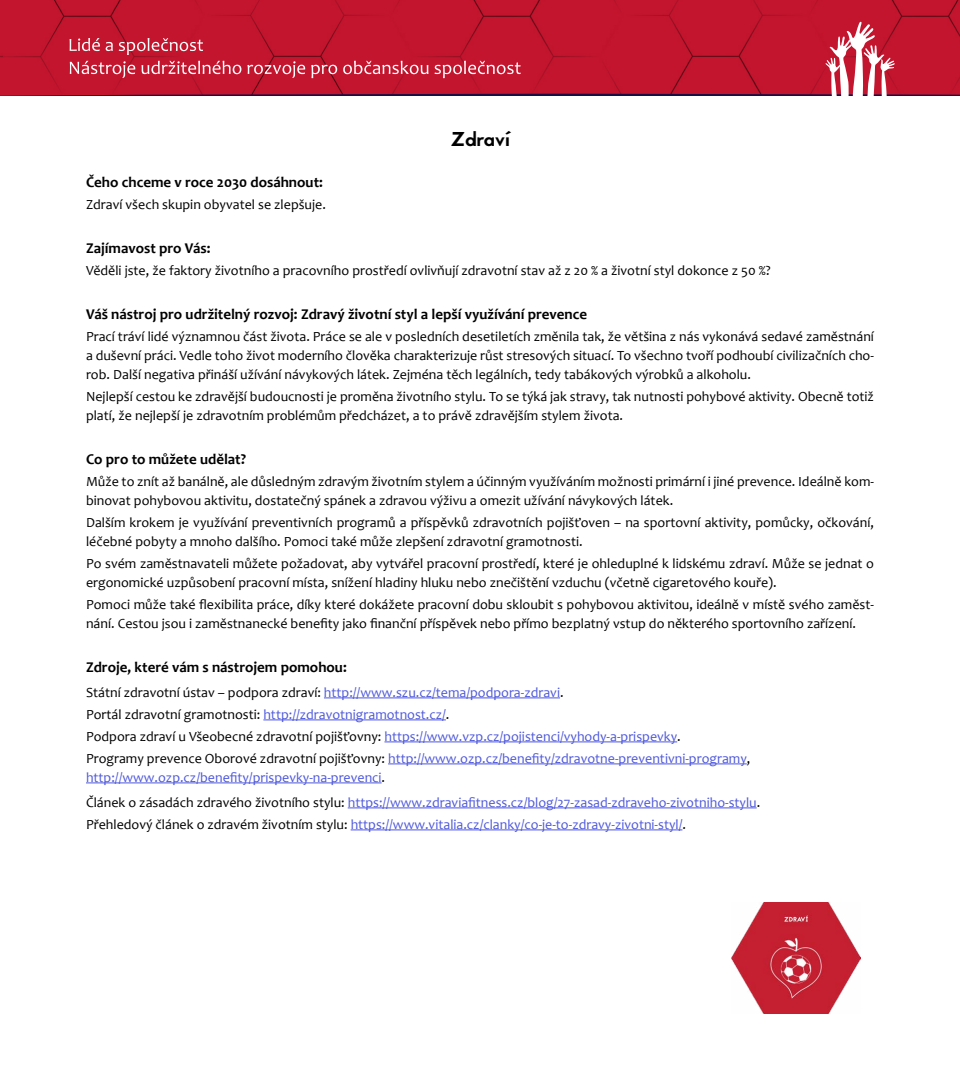
<style>
.page{position:relative;width:960px;height:1080px;background:#fff}
.page>*{position:absolute;margin:0;border:0;box-sizing:border-box;transform-origin:0 0}
.t1{font:20px "Jaapokki";color:#000}
.t2{font:700 15px "Candara";color:#000}
.t3{font:14px/19px "Candara";color:#000}
.t4{font:14px/22px "Candara";color:#4e58db}
.s1{color:#000}
</style>
<div class="page">
<div style="left:414px;top:0;width:185px;height:22px;background:#c4152e"></div>
<div style="left:2px;top:0;width:178px;height:22px;background:#c4152e"></div>
<img style="left:0;top:0;width:2px;height:22px">
<img style="left:833px;top:0;width:127px;height:22px">
<div style="left:599px;top:0;width:234px;height:22px;background:#c4152e"></div>
<div style="left:180px;top:0;width:234px;height:22px;background:#c4152e"></div>
<svg style="left:0;top:22px;width:960px;height:74px;background:#c12039"></svg>
<hr style="left:324px;top:698px;width:236px;height:1px;background:#4e58db">
<hr style="left:263px;top:720px;width:183px;height:1px;background:#4e58db">
<hr style="left:384px;top:742px;width:293px;height:1px;background:#4e58db">
<hr style="left:388px;top:764px;width:359px;height:1px;background:#4e58db">
<hr style="left:86px;top:783px;width:296px;height:1px;background:#4e58db">
<hr style="left:348px;top:808px;width:409px;height:1px;background:#4e58db">
<hr style="left:351px;top:830px;width:331px;height:1px;background:#4e58db">
<img style="left:732px;top:903px;width:128px;height:111px">
<h1 class="t1" style="left:450px;top:125px;width:61px">Zdraví</h1>
<p class="t2" style="left:86px;top:173px;width:238px">Čeho chceme v roce 2030 dosáhnout:</p>
<p class="t3" style="left:86px;top:195px;width:241px">Zdraví všech skupin obyvatel se zlepšuje.</p>
<p class="t2" style="left:86px;top:239px;width:126px">Zajímavost pro Vás:</p>
<p class="t3" style="left:86px;top:261px;width:686px">Věděli jste, že faktory životního a pracovního prostředí ovlivňují zdravotní stav až z 20 % a životní styl dokonce z 50 %?</p>
<p class="t2" style="left:86px;top:305px;width:503px">Váš nástroj pro udržitelný rozvoj: Zdravý životní styl a lepší využívání prevence</p>
<p class="t3" style="left:86px;top:327px;width:790px;text-align:justify">Prací tráví lidé významnou část života. Práce se ale v posledních desetiletích změnila tak, že většina z nás vykonává sedavé zaměstnání a duševní práci. Vedle toho život moderního člověka charakterizuje růst stresových situací. To všechno tvoří podhoubí civilizačních cho&shy;rob. Další negativa přináší užívání návykových látek. Zejména těch legálních, tedy tabákových výrobků a alkoholu.</p>
<p class="t3" style="left:86px;top:387px;width:790px">Nejlepší cestou ke zdravější budoucnosti je proměna životního stylu. To se týká jak stravy, tak nutnosti pohybové aktivity. Obecně totiž platí, že nejlepší je zdravotním problémům předcházet, a to právě zdravějším stylem života.</p>
<p class="t2" style="left:86px;top:450px;width:162px">Co pro to můžete udělat?</p>
<p class="t3" style="left:86px;top:472px;width:790px">Může to znít až banálně, ale důsledným zdravým životním stylem a účinným využíváním možnosti primární i jiné prevence. Ideálně kom&shy;binovat pohybovou aktivitu, dostatečný spánek a zdravou výživu a omezit užívání návykových látek.</p>
<p class="t3" style="left:86px;top:513px;width:790px">Dalším krokem je využívání preventivních programů a příspěvků zdravotních pojišťoven – na sportovní aktivity, pomůcky, očkování, léčebné pobyty a mnoho dalšího. Pomoci také může zlepšení zdravotní gramotnosti.</p>
<p class="t3" style="left:86px;top:554px;width:790px">Po svém zaměstnavateli můžete požadovat, aby vytvářel pracovní prostředí, které je ohleduplné k lidskému zdraví. Může se jednat o ergonomické uzpůsobení pracovní místa, snížení hladiny hluku nebo znečištění vzduchu (včetně cigaretového kouře).</p>
<p class="t3" style="left:86px;top:595px;width:790px">Pomoci může také flexibilita práce, díky které dokážete pracovní dobu skloubit s pohybovou aktivitou, ideálně v místě svého zaměst&shy;nání. Cestou jsou i zaměstnanecké benefity jako finanční příspěvek nebo přímo bezplatný vstup do některého sportovního zařízení.</p>
<p class="t2" style="left:86px;top:658px;width:262px">Zdroje, které vám s nástrojem pomohou:</p>
<p class="t4" style="left:86px;top:681px;width:666px"><span class="s1">Státní zdravotní ústav – podpora zdraví:</span> http://www.szu.cz/tema/podpora-zdravi<span class="s1">.<br>Portál zdravotní gramotnosti:</span> http://zdravotnigramotnost.cz/<span class="s1">.<br>Podpora zdraví u Všeobecné zdravotní pojišťovny:</span> https://www.vzp.cz/pojistenci/vyhody-a-prispevky<span class="s1">.<br>Programy prevence Oborové zdravotní pojišťovny:</span> http://www.ozp.cz/benefity/zdravotne-preventivni-programy<span class="s1">,</span></p>
<p class="t4" style="left:86px;top:765px;width:676px;line-height:25px">http://www.ozp.cz/benefity/prispevky-na-prevenci<span class="s1">.<br>Článek o zásadách zdravého životního stylu:</span> https://www.zdraviafitness.cz/blog/27-zasad-zdraveho-zivotniho-stylu<span class="s1">.</span></p>
<p class="t4" style="left:86px;top:813px;width:601px"><span class="s1">Přehledový článek o zdravém životním stylu:</span> https://www.vitalia.cz/clanky/co-je-to-zdravy-zivotni-styl/<span class="s1">.</span></p>
</div>
